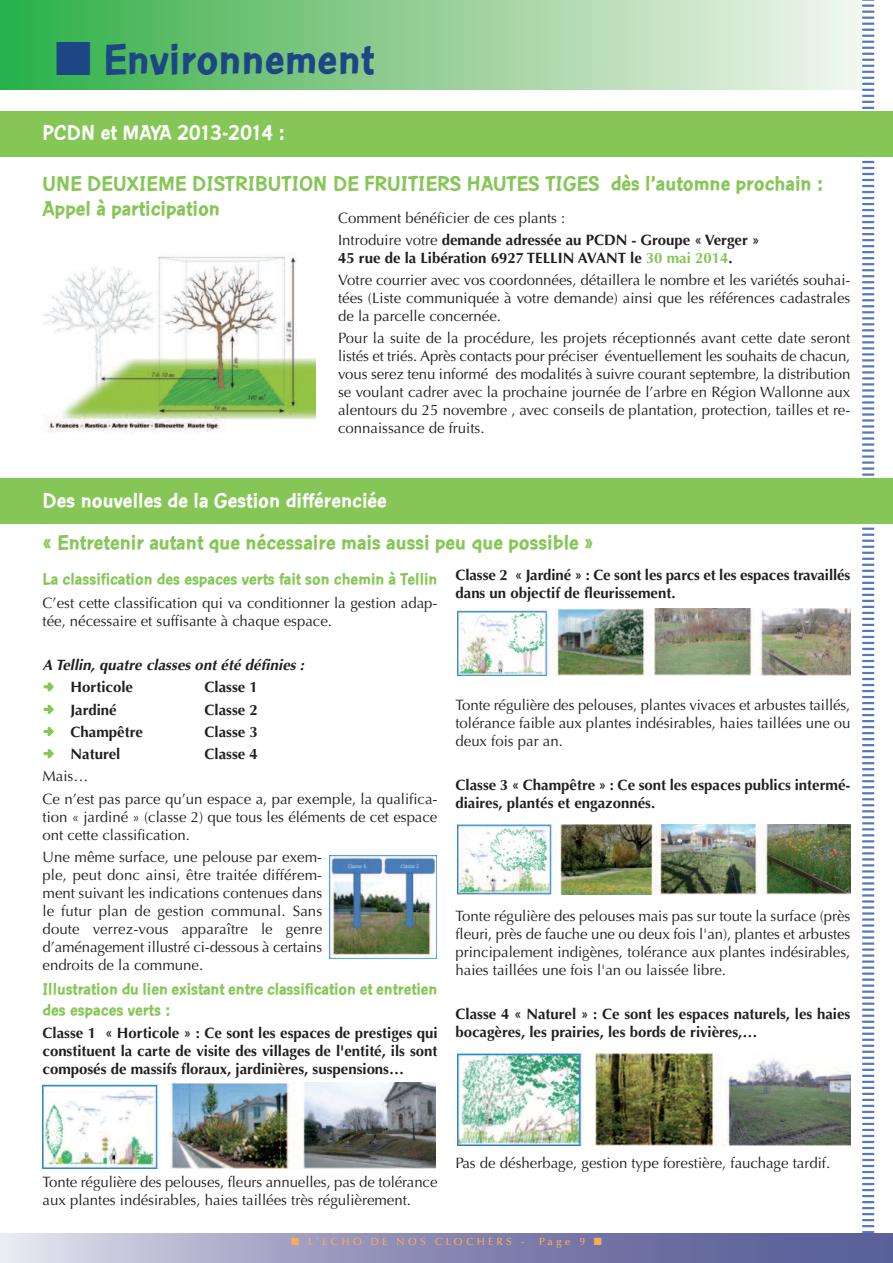
<style>
.page{position:relative;width:893px;height:1263px;background:#fff}
.page>*{position:absolute;margin:0;border:0;box-sizing:border-box;transform-origin:0 0}
.t1{font:700 46.5px "Con Brush";color:#1c4784}
.t2{font:700 22.5px/25.2px "Con Brush";color:#86c656}
.t3{font:700 22.5px "Con Brush";color:#fff}
.t4{font:700 18px/21px "Con Brush";color:#86c656}
.t5{font:15px/18px "Optima";color:#231f20}
.t6{font:700 15px/18px "Optima";color:#231f20}
.t7{font:italic 700 15px "Optima";letter-spacing:.005em;color:#231f20}
.t8{font:500 10.5px "Optima";letter-spacing:.3em;color:#faac55}
.s1{font-weight:700}
.s2{font-weight:700;color:#86c656}
</style>
<div class="page">
<div style="left:0;top:0;width:893px;height:89px;background:linear-gradient(to right,#31ae45,#fdf7f2)"></div>
<div style="left:862px;top:0;width:31px;height:1263px;background:#fff"></div>
<svg style="left:862px;top:0;width:13px;height:1233px"></svg>
<svg style="left:0;top:1233px;width:893px;height:30px;background:#8f90b8"></svg>
<div style="left:0;top:111px;width:893px;height:46px;background:#86c656"></div>
<div style="left:0;top:478px;width:893px;height:46px;background:#86c656"></div>
<img style="left:43px;top:253px;width:272px;height:180px">
<img style="left:329px;top:855px;width:107px;height:103px">
<img style="left:43px;top:1083px;width:392px;height:86px">
<img style="left:457px;top:608px;width:393px;height:68px">
<div style="left:457px;top:821px;width:393px;height:77px;background:linear-gradient(to right,#fff,#fff)"></div>
<img style="left:457px;top:825px;width:393px;height:69px">
<img style="left:457px;top:1053px;width:393px;height:92px">
<h1 class="t1" style="left:55px;top:31px;width:320px">■ Environnement</h1>
<h2 class="t3" style="left:43px;top:119px;width:244px">PCDN et MAYA 2013-2014 :</h2>
<h2 class="t2" style="left:43px;top:170px;width:782px">UNE DEUXIEME DISTRIBUTION DE FRUITIERS HAUTES TIGES dès l’automne prochain :<br>Appel à participation</h2>
<p class="t5" style="left:338px;top:208px;width:423px;line-height:22.2px">Comment bénéficier de ces plants :<br>Introduire votre <span class="s1">demande adressée au PCDN - Groupe « Verger »</span></p>
<p class="t5" style="left:338px;top:248px;width:514px;line-height:22.2px"><span class="s1">45 rue de la Libération 6927 TELLIN AVANT le</span> <span class="s2">30 mai 2014</span><span class="s1">.<br></span>Votre courrier avec vos coordonnées, détaillera le nombre et les variétés souhai-</p>
<p class="t5" style="left:338px;top:290px;width:514px">tées (Liste communiquée à votre demande) ainsi que les références cadastrales de la parcelle concernée.</p>
<p class="t5" style="left:338px;top:331px;width:514px;text-align:justify">Pour la suite de la procédure, les projets réceptionnés avant cette date seront listés et triés. Après contacts pour préciser éventuellement les souhaits de chacun, vous serez tenu informé des modalités à suivre courant septembre, la distribution se voulant cadrer avec la prochaine journée de l’arbre en Région Wallonne aux alentours du 25 novembre , avec conseils de plantation, protection, tailles et re&shy;connaissance de fruits.</p>
<h2 class="t3" style="left:43px;top:487px;width:346px">Des nouvelles de la Gestion différenciée</h2>
<h2 class="t2" style="left:43px;top:529px;width:553px">« Entretenir autant que nécessaire mais aussi peu que possible »</h2>
<p class="t4" style="left:43px;top:569px;width:396px">La classification des espaces verts fait son chemin à Tellin</p>
<p class="t5" style="left:43px;top:595px;width:396px">C’est cette classification qui va conditionner la gestion adap&shy;tée, nécessaire et suffisante à chaque espace.</p>
<p class="t7" style="left:43px;top:659px;width:263px">A Tellin, quatre classes ont été définies :</p>
<p class="t6" style="left:71px;top:680px;width:64px">Horticole</p>
<p class="t6" style="left:205px;top:680px;width:55px">Classe 1</p>
<p class="t6" style="left:71px;top:702px;width:48px">Jardiné</p>
<p class="t6" style="left:205px;top:702px;width:55px">Classe 2</p>
<p class="t6" style="left:71px;top:724px;width:74px">Champêtre</p>
<p class="t6" style="left:205px;top:724px;width:55px">Classe 3</p>
<p class="t6" style="left:71px;top:746px;width:51px">Naturel</p>
<p class="t6" style="left:205px;top:746px;width:55px">Classe 4</p>
<p class="t5" style="left:43px;top:767px;width:396px;line-height:22.2px">Mais…<br>Ce n’est pas parce qu’un espace a, par exemple, la qualifica-</p>
<p class="t5" style="left:43px;top:809px;width:396px">tion « jardiné » (classe 2) que tous les éléments de cet espace ont cette classification.</p>
<p class="t5" style="left:43px;top:849px;width:281px;text-align:justify">Une même surface, une pelouse par exem&shy;ple, peut donc ainsi, être traitée différem&shy;ment suivant les indications contenues dans le futur plan de gestion communal. Sans doute verrez-vous apparaître le genre d’aménagement illustré ci-dessous à certains endroits de la commune.</p>
<p class="t4" style="left:42px;top:978px;width:396px">Illustration du lien existant entre classification et entretien des espaces verts :</p>
<p class="t6" style="left:43px;top:1026px;width:396px;text-align:justify">Classe 1 « Horticole » : Ce sont les espaces de prestiges qui constituent la carte de visite des villages de l'entité, ils sont composés de massifs floraux, jardinières, suspensions…</p>
<p class="t6" style="left:455px;top:567px;width:396px">Classe 2 « Jardiné » : Ce sont les parcs et les espaces travaillés dans un objectif de fleurissement.</p>
<p class="t5" style="left:455px;top:697px;width:396px;text-align:justify">Tonte régulière des pelouses, plantes vivaces et arbustes taillés, tolérance faible aux plantes indésirables, haies taillées une ou deux fois par an.</p>
<p class="t6" style="left:455px;top:778px;width:396px">Classe 3 « Champêtre » : Ce sont les espaces publics intermé&shy;diaires, plantés et engazonnés.</p>
<p class="t5" style="left:455px;top:908px;width:396px;text-align:justify">Tonte régulière des pelouses mais pas sur toute la surface (près fleuri, près de fauche une ou deux fois l'an), plantes et arbustes principalement indigènes, tolérance aux plantes indésirables, haies taillées une fois l'an ou laissée libre.</p>
<p class="t6" style="left:455px;top:1007px;width:396px">Classe 4 « Naturel » : Ce sont les espaces naturels, les haies bocagères, les prairies, les bords de rivières,…</p>
<p class="t5" style="left:43px;top:1174px;width:396px">Tonte régulière des pelouses, fleurs annuelles, pas de tolérance aux plantes indésirables, haies taillées très régulièrement.</p>
<p class="t5" style="left:455px;top:1155px;width:376px">Pas de désherbage, gestion type forestière, fauchage tardif.</p>
<p class="t8" style="left:291px;top:1238px;width:235px">■ L’ECHO DE NOS CLOCHERS -</p>
<p class="t8" style="left:539px;top:1238px;width:64px">Page 9 ■</p>
</div>
